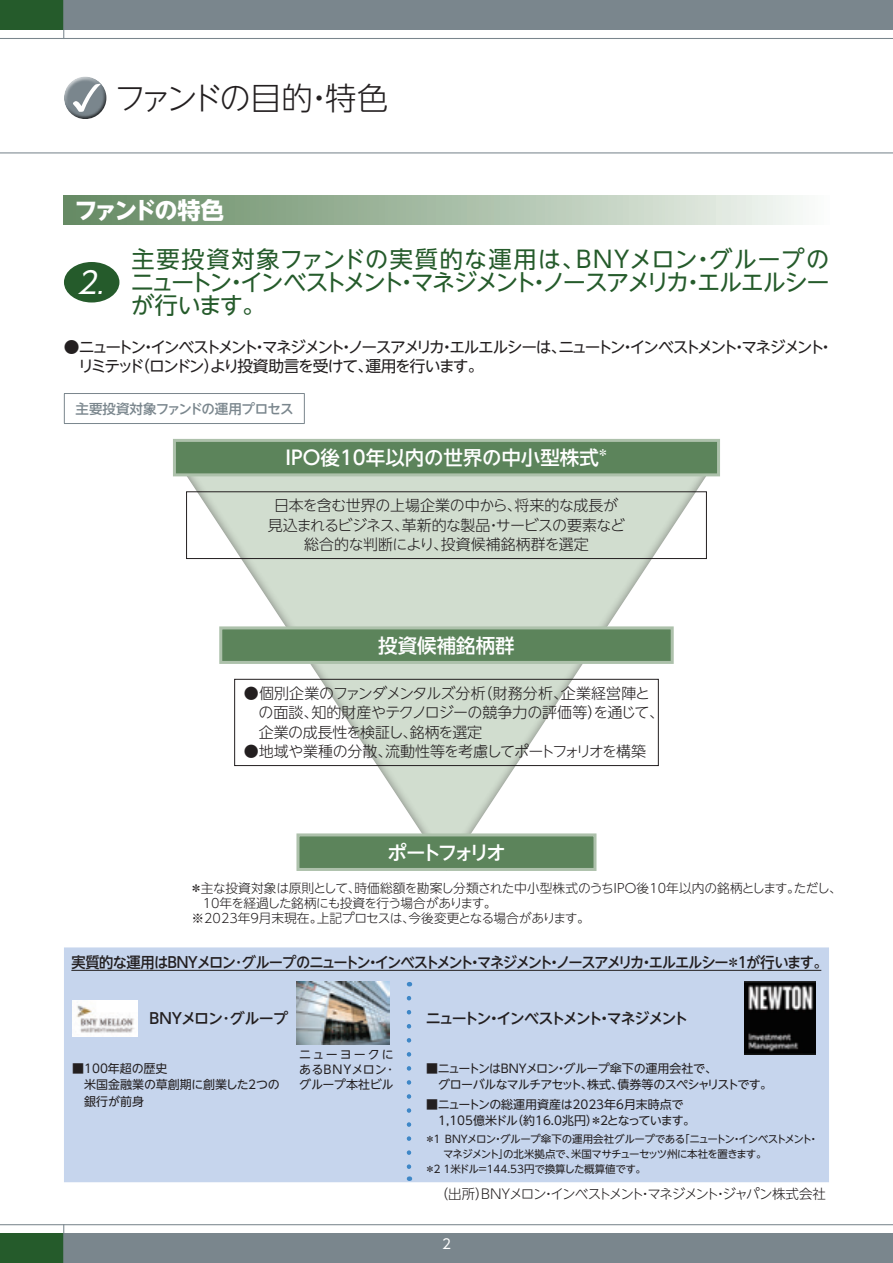
<style>
.page{position:relative;width:893px;height:1263px;background:#fff}
.page>*{position:absolute;margin:0;border:0;box-sizing:border-box;transform-origin:0 0}
.t1{font:300 31.5px "UD Shin Go NT Pro";letter-spacing:-.11em;color:#231f20}
.t2{font:italic 30px "UD Shin Go NT Pro";color:#fff}
.t3{font:23.25px/23.2px "UD Shin Go NT Pro";letter-spacing:-.08em;color:#255b2b;text-align:justify}
.t4{font:700 23.25px "UD Shin Go NT Pro";letter-spacing:-.125em;color:#fff}
.t5{font:500 19.5px "UD Shin Go NT Pro";color:#fff}
.t6{font:500 19.5px "UD Shin Go NT Pro";letter-spacing:-.17em;color:#fff}
.t7{font:15.75px/18.8px "UD Shin Go NT Pro";letter-spacing:-.13em;color:#231f20}
.t8{font:300 15px/19.5px "UD Shin Go NT Pro";letter-spacing:-.02em;color:#231f20}
.t9{font:500 15px "UD Shin Go NT Pro";letter-spacing:-.095em;color:#231f20;scale:.95 1}
.t10{font:300 15px "UD Shin Go NT Pro";letter-spacing:-.05em;color:#231f20}
.t11{font:500 15px "UD Shin Go NT Pro";letter-spacing:-.135em;color:#231f20}
.t12{font:500 15px "UD Shin Go NT Pro";letter-spacing:-.115em;color:#231f20}
.t13{font:300 13.5px "UD Shin Go NT Pro";letter-spacing:-.12em;color:#231f20}
.t14{font:500 13.5px "UD Shin Go NT Pro";letter-spacing:-.025em;color:#7a868d}
.t15{font:13.5px "UD Shin Go NT Pro";color:#fff}
.t16{font:300 12.75px "UD Shin Go NT Pro";letter-spacing:-.025em;color:#231f20}
.t17{font:300 12.75px "UD Shin Go NT Pro";letter-spacing:-.065em;color:#231f20}
.t18{font:12px/15px "UD Shin Go NT Pro";letter-spacing:-.02em;color:#231f20;text-align:justify}
.t19{font:12px/16.5px "UD Shin Go NT Pro";letter-spacing:-.05em;color:#231f20}
.t20{font:12px/16.5px "UD Shin Go NT Pro";color:#231f20}
.t21{font:10.5px "UD Shin Go NT Pro";letter-spacing:-.045em;color:#231f20}
.t22{font:10.5px "UD Shin Go NT Pro";letter-spacing:-.065em;color:#231f20}
.s1{font-size:23.25px}
</style>
<div class="page">
<div style="left:64px;top:0;width:829px;height:30px;background:#7a868d"></div>
<div style="left:64px;top:1233px;width:829px;height:30px;background:#7a868d"></div>
<hr style="left:0;top:38px;width:893px;height:1px;background:#7a868d">
<hr style="left:0;top:152px;width:893px;height:1px;background:#7a868d">
<hr style="left:0;top:1224px;width:893px;height:1px;background:#7a868d">
<div style="left:0;top:0;width:64px;height:30px;background:#255b2b"></div>
<div style="left:0;top:1233px;width:64px;height:30px;background:#255b2b"></div>
<hr style="left:63px;top:0;width:1px;height:39px;background:#7a868d">
<hr style="left:63px;top:1224px;width:1px;height:39px;background:#7a868d">
<div style="left:64px;top:76px;width:43px;height:34px;background:#fff;opacity:.75"></div>
<div style="left:64px;top:83px;width:44px;height:38px;background:#231f20;opacity:.75"></div>
<div style="left:64px;top:196px;width:765px;height:29px;background:linear-gradient(to right,#60875e,#f4f8f4)"></div>
<div style="left:64px;top:262px;width:55px;height:40px;background:#255b2b;border-radius:50%"></div>
<hr style="left:64px;top:393px;width:241px;height:1px;background:#7a868d">
<svg style="left:64px;top:394px;width:1px;height:29px"></svg>
<svg style="left:304px;top:394px;width:1px;height:29px"></svg>
<hr style="left:64px;top:423px;width:241px;height:1px;background:#7a868d">
<div style="left:177px;top:462px;width:539px;height:411px;background:#231f20;opacity:.5"></div>
<div style="left:296px;top:833px;width:300px;height:38px;background:#5c845b;border:3px solid #adc1ab"></div>
<div style="left:219px;top:626px;width:455px;height:38px;background:#5c845b;border:3px solid #adc1ab"></div>
<div style="left:234px;top:679px;width:425px;height:87px;border:1px solid #231f20"></div>
<div style="left:173px;top:439px;width:547px;height:37px;background:#5c845b;border:3px solid #adc1ab"></div>
<div style="left:186px;top:491px;width:521px;height:68px;border:1px solid #231f20"></div>
<div style="left:64px;top:947px;width:765px;height:235px;background:#c6d5ed"></div>
<hr style="left:71px;top:970px;width:750px;height:1px;background:#231f20">
<img style="left:72px;top:1001px;width:66px;height:35px">
<img style="left:296px;top:982px;width:94px;height:62px">
<img style="left:744px;top:982px;width:71px;height:73px">
<svg style="left:407px;top:998px;width:4px;height:183px"></svg>
<h1 class="t1" style="left:114px;top:72px;width:275px">ファンドの目的・特色</h1>
<h3 class="t4" style="left:74px;top:191px;width:151px">ファンドの特色</h3>
<h3 class="t3" style="left:131px;top:247px;width:700px">主要投資対象ファンドの実質的な運用は、ＢＮＹメロン・グループのニュートン・インベストメント・マネジメント・ノースアメリカ・エルエルシーが行います。</h3>
<p class="t7" style="left:78px;top:338px;width:757px;text-indent:-14px">●ニュートン・インベストメント・マネジメント・ノースアメリカ・エルエルシーは、ニュートン・インベストメント・マネジメント・リミテッド（ロンドン）より投資助言を受けて、運用を行います。</p>
<p class="t14" style="left:76px;top:398px;width:219px">主要投資対象ファンドの運用プロセス</p>
<h2 class="t2" style="left:77px;top:258px;width:34px">2<span class="s1">.</span></h2>
<h3 class="t5" style="left:286px;top:442px;width:325px">IPO後10年以内の世界の中小型株式<sup>＊</sup></h3>
<p class="t8" style="left:268px;top:495px;width:359px;text-align:center">日本を含む世界の上場企業の中から、将来的な成長が見込まれるビジネス、革新的な製品・サービスの要素など総合的な判断により、投資候補銘柄群を選定</p>
<h3 class="t5" style="left:378px;top:629px;width:138px">投資候補銘柄群</h3>
<p class="t8" style="left:259px;top:683px;width:407px;text-indent:-15px">●個別企業のファンダメンタルズ分析（財務分析、企業経営陣との面談、知的財産やテクノロジーの競争力の評価等）を通じて、企業の成長性を検証し、銘柄を選定</p>
<p class="t10" style="left:244px;top:739px;width:404px">●地域や業種の分散、流動性等を考慮してポートフォリオを構築</p>
<h3 class="t6" style="left:387px;top:836px;width:120px">ポートフォリオ</h3>
<p class="t16" style="left:190px;top:878px;width:654px">＊主な投資対象は原則として、時価総額を勘案し分類された中小型株式のうちIPO後10年以内の銘柄とします。ただし、</p>
<p class="t17" style="left:203px;top:893px;width:295px">10年を経過した銘柄にも投資を行う場合があります。</p>
<p class="t16" style="left:191px;top:908px;width:400px">※2023年9月末現在。上記プロセスは、今後変更となる場合があります。</p>
<p class="t9" style="left:71px;top:950px;width:798px">実質的な運用はＢＮＹメロン･グループのニュートン・インベストメント・マネジメント・ノースアメリカ・エルエルシー＊１が行います。</p>
<p class="t12" style="left:147px;top:1006px;width:143px">ＢＮＹメロン･グループ</p>
<p class="t11" style="left:426px;top:1006px;width:264px">ニュートン・インベストメント・マネジメント</p>
<p class="t18" style="left:299px;top:1047px;width:96px">ニューヨークにあるＢＮＹメロン･グループ本社ビル</p>
<p class="t20" style="left:84px;top:1059px;width:197px;text-indent:-12px">■100年超の歴史<br>米国金融業の草創期に創業した2つの銀行が前身</p>
<p class="t19" style="left:438px;top:1059px;width:336px;text-indent:-12px">■ニュートンはBNYメロン・グループ傘下の運用会社で、<br>グローバルなマルチアセット、株式、債券等のスペシャリストです。</p>
<p class="t18" style="left:438px;top:1095px;width:259px;line-height:16.5px;text-indent:-12px">■ニュートンの総運用資産は2023年6月末時点で<br>1,105億米ドル（約16.0兆円）＊２となっています。</p>
<p class="t21" style="left:425px;top:1131px;width:395px">＊１ ＢNYメロン・グループ傘下の運用会社グループである「ニュートン・インベストメント・</p>
<p class="t22" style="left:443px;top:1146px;width:325px">マネジメント」の北米拠点で、米国マサチューセッツ州に本社を置きます。</p>
<p class="t21" style="left:425px;top:1161px;width:223px">＊２ １米ドル＝144.53円で換算した概算値です。</p>
<p class="t13" style="left:435px;top:1182px;width:393px">（出所）ＢＮＹメロン・インベストメント・マネジメント・ジャパン株式会社</p>
<p class="t15" style="left:442px;top:1233px;width:10px">2</p>
</div>
